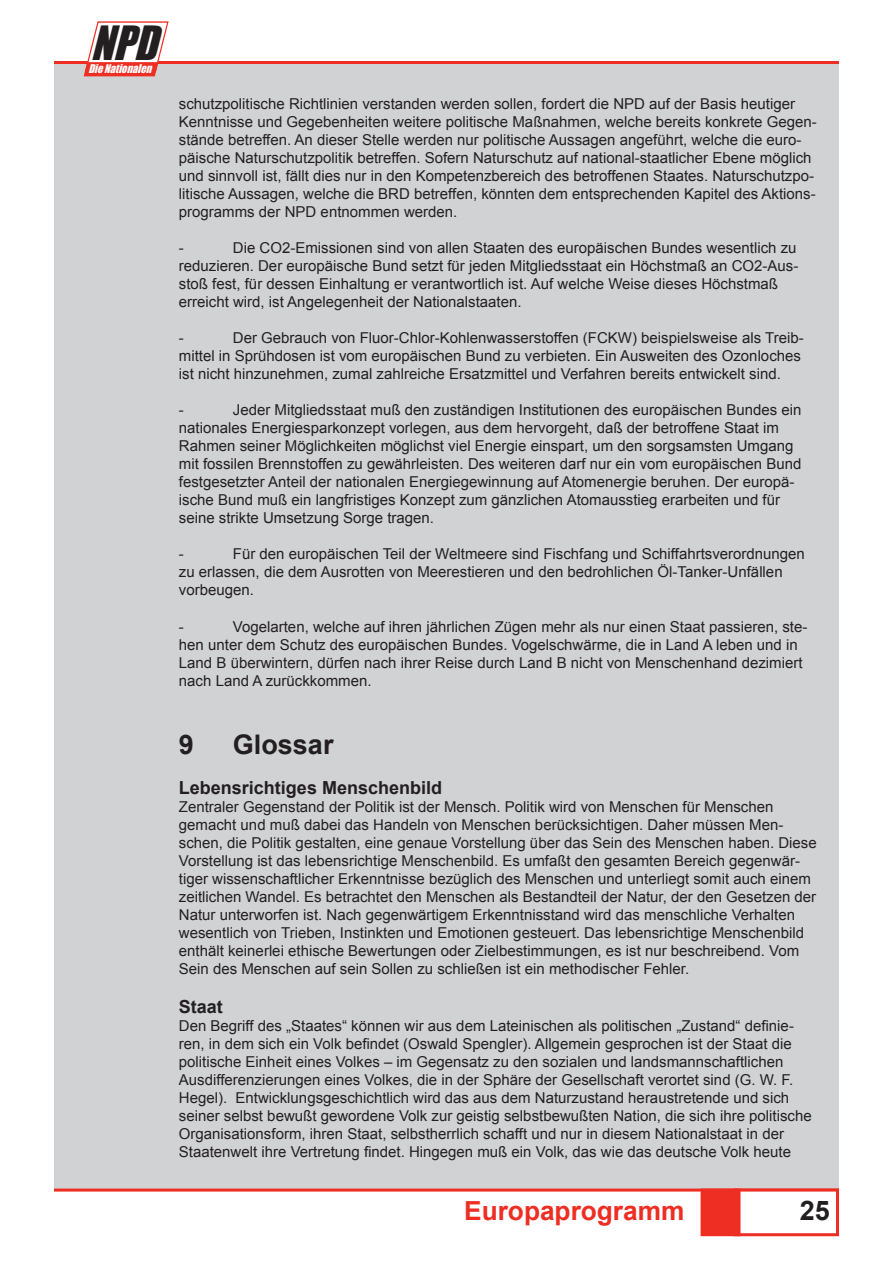
<style>
.page{position:relative;width:893px;height:1263px;background:#fff}
.page>*{position:absolute;margin:0;border:0;box-sizing:border-box;transform-origin:0 0}
.t1{font:italic 43.65px "Impact";color:#231f20;scale:.94 1}
.t2{font:700 27px "Arial";color:#231f20}
.t3{font:700 26.25px "Arial";color:#ee2e22}
.t4{font:700 18px "Arial";color:#231f20}
.t5{font:15px/18px "Arial";color:#231f20}
.t6{font:italic 11.1px "Impact";color:#fff;scale:.94 1}
</style>
<div class="page">
<div style="left:54px;top:64px;width:785px;height:1127px;background:#d1d2d4"></div>
<hr style="left:54px;top:61px;width:785px;height:3px;background:#ee2e22">
<svg style="left:83px;top:21px;width:86px;height:56px"></svg>
<hr style="left:54px;top:1188px;width:785px;height:3px;background:#ee2e22">
<div style="left:733px;top:1188px;width:106px;height:48px;border:3px solid #ee2e22"></div>
<div style="left:702px;top:1190px;width:37px;height:45px;background:#ee2e22"></div>
<div style="left:701px;top:1188px;width:39px;height:48px;border:3px solid #ee2e22"></div>
<h1 class="t1" style="left:91px;top:9px;width:89px">NPD</h1>
<p class="t6" style="left:88px;top:60px;width:73px">DieNationalen</p>
<p class="t5" style="left:179px;top:95px;width:639px">schutzpolitische Richtlinien verstanden werden sollen, fordert die NPD auf der Basis heutiger Kenntnisse und Gegebenheiten weitere politische Maßnahmen, welche bereits konkrete Gegen&shy;stände betreffen. An dieser Stelle werden nur politische Aussagen angeführt, welche die euro&shy;päische Naturschutzpolitik betreffen. Sofern Naturschutz auf national-staatlicher Ebene möglich und sinnvoll ist, fällt dies nur in den Kompetenzbereich des betroffenen Staates. Naturschutzpo&shy;litische Aussagen, welche die BRD betreffen, könnten dem entsprechenden Kapitel des Aktions&shy;programms der NPD entnommen werden.</p>
<p class="t5" style="left:179px;top:239px;width:6px">-</p>
<p class="t5" style="left:179px;top:239px;width:621px;text-indent:54px">Die CO2-Emissionen sind von allen Staaten des europäischen Bundes wesentlich zu reduzieren. Der europäische Bund setzt für jeden Mitgliedsstaat ein Höchstmaß an CO2-Aus&shy;stoß fest, für dessen Einhaltung er verantwortlich ist. Auf welche Weise dieses Höchstmaß erreicht wird, ist Angelegenheit der Nationalstaaten.</p>
<p class="t5" style="left:179px;top:329px;width:6px">-</p>
<p class="t5" style="left:179px;top:329px;width:626px;text-indent:54px">Der Gebrauch von Fluor-Chlor-Kohlenwasserstoffen (FCKW) beispielsweise als Treib&shy;mittel in Sprühdosen ist vom europäischen Bund zu verbieten. Ein Ausweiten des Ozonloches ist nicht hinzunehmen, zumal zahlreiche Ersatzmittel und Verfahren bereits entwickelt sind.</p>
<p class="t5" style="left:179px;top:401px;width:6px">-</p>
<p class="t5" style="left:179px;top:401px;width:624px;text-indent:54px">Jeder Mitgliedsstaat muß den zuständigen Institutionen des europäischen Bundes ein nationales Energiesparkonzept vorlegen, aus dem hervorgeht, daß der betroffene Staat im Rahmen seiner Möglichkeiten möglichst viel Energie einspart, um den sorgsamsten Umgang mit fossilen Brennstoffen zu gewährleisten. Des weiteren darf nur ein vom europäischen Bund festgesetzter Anteil der nationalen Energiegewinnung auf Atomenergie beruhen. Der europä&shy;ische Bund muß ein langfristiges Konzept zum gänzlichen Atomausstieg erarbeiten und für seine strikte Umsetzung Sorge tragen.</p>
<p class="t5" style="left:179px;top:545px;width:6px">-</p>
<p class="t5" style="left:179px;top:545px;width:627px;text-indent:54px">Für den europäischen Teil der Weltmeere sind Fischfang und Schiffahrtsverordnungen zu erlassen, die dem Ausrotten von Meerestieren und den bedrohlichen Öl-Tanker-Unfällen vorbeugen.</p>
<p class="t5" style="left:179px;top:617px;width:6px">-</p>
<p class="t5" style="left:179px;top:617px;width:630px;text-indent:54px">Vogelarten, welche auf ihren jährlichen Zügen mehr als nur einen Staat passieren, ste&shy;hen unter dem Schutz des europäischen Bundes. Vogelschwärme, die in Land A leben und in Land B überwintern, dürfen nach ihrer Reise durch Land B nicht von Menschenhand dezimiert nach Land A zurückkommen.</p>
<h2 class="t2" style="left:179px;top:727px;width:17px">9</h2>
<h2 class="t2" style="left:233px;top:727px;width:102px">Glossar</h2>
<p class="t4" style="left:179px;top:775px;width:265px">Lebensrichtiges Menschenbild</p>
<p class="t5" style="left:179px;top:797px;width:639px">Zentraler Gegenstand der Politik ist der Mensch. Politik wird von Menschen für Menschen gemacht und muß dabei das Handeln von Menschen berücksichtigen. Daher müssen Men&shy;schen, die Politik gestalten, eine genaue Vorstellung über das Sein des Menschen haben. Diese Vorstellung ist das lebensrichtige Menschenbild. Es umfaßt den gesamten Bereich gegenwär&shy;tiger wissenschaftlicher Erkenntnisse bezüglich des Menschen und unterliegt somit auch einem zeitlichen Wandel. Es betrachtet den Menschen als Bestandteil der Natur, der den Gesetzen der Natur unterworfen ist. Nach gegenwärtigem Erkenntnisstand wird das menschliche Verhalten wesentlich von Trieben, Instinkten und Emotionen gesteuert. Das lebensrichtige Menschenbild enthält keinerlei ethische Bewertungen oder Zielbestimmungen, es ist nur beschreibend. Vom Sein des Menschen auf sein Sollen zu schließen ist ein methodischer Fehler.</p>
<p class="t4" style="left:179px;top:995px;width:46px">Staat</p>
<p class="t5" style="left:179px;top:1017px;width:634px">Den Begriff des „Staates“ können wir aus dem Lateinischen als politischen „Zustand“ definie&shy;ren, in dem sich ein Volk befindet (Oswald Spengler). Allgemein gesprochen ist der Staat die politische Einheit eines Volkes – im Gegensatz zu den sozialen und landsmannschaftlichen Ausdifferenzierungen eines Volkes, die in der Sphäre der Gesellschaft verortet sind (G. W. F.<br>Hegel). Entwicklungsgeschichtlich wird das aus dem Naturzustand heraustretende und sich seiner selbst bewußt gewordene Volk zur geistig selbstbewußten Nation, die sich ihre politische Organisationsform, ihren Staat, selbstherrlich schafft und nur in diesem Nationalstaat in der Staatenwelt ihre Vertretung findet. Hingegen muß ein Volk, das wie das deutsche Volk heute</p>
<h3 class="t3" style="left:464px;top:1194px;width:222px">Europaprogramm</h3>
<h2 class="t2" style="left:800px;top:1193px;width:32px">25</h2>
</div>
